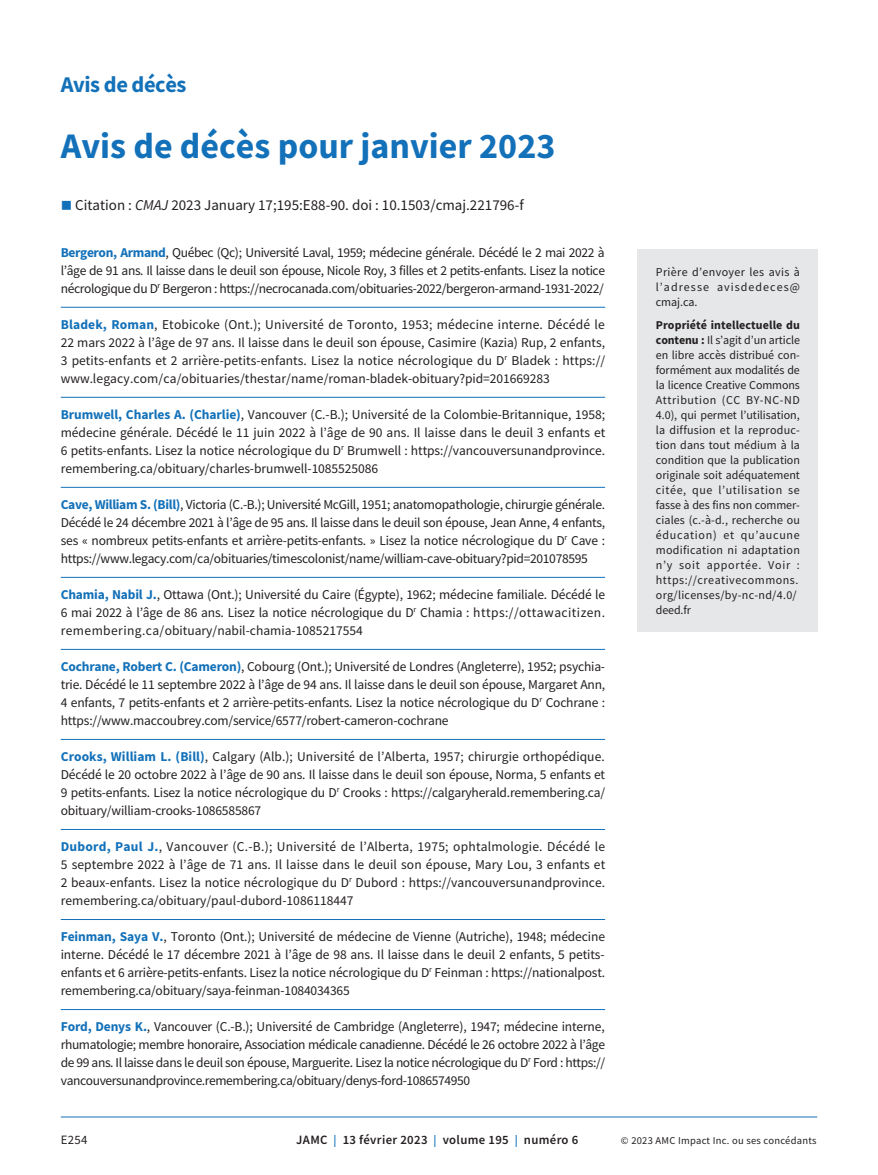
<style>
.page{position:relative;width:878px;height:1175px;background:#fff}
.page>*{position:absolute;margin:0;border:0;box-sizing:border-box;transform-origin:0 0}
.t1{font:700 36px "Source Sans Pro";color:#1371b9}
.t2{font:700 22.5px "Source Sans Pro";letter-spacing:-.02em;color:#1371b9}
.t3{font:15px "Source Sans Pro";color:#231f20}
.t4{font:13.5px/18px "Source Sans Pro";letter-spacing:-.015em;color:#231f20;text-align:justify}
.t5{font:600 12.75px "Source Sans Pro";letter-spacing:.025em;color:#231f20}
.t6{font:12.75px "Source Sans Pro";color:#231f20}
.t7{font:12px/15px "Source Sans Pro";letter-spacing:.01em;color:#231f20;text-align:justify}
.t8{font:10.5px "Source Sans Pro";letter-spacing:.025em;color:#231f20}
.s1{color:#1371b9}
.s2{font-style:italic}
.s3{font-weight:700;color:#1371b9}
.s4{font-weight:700}
.s5{font-size:12px;color:#1371b9}
</style>
<div class="page">
<hr style="left:61px;top:1116px;width:756px;height:1px;background:#1371b9">
<hr style="left:61px;top:307px;width:544px;height:1px;background:#1371b9">
<hr style="left:61px;top:397px;width:544px;height:1px;background:#1371b9">
<hr style="left:61px;top:487px;width:544px;height:1px;background:#1371b9">
<hr style="left:61px;top:577px;width:544px;height:1px;background:#1371b9">
<hr style="left:61px;top:649px;width:544px;height:1px;background:#1371b9">
<hr style="left:61px;top:739px;width:544px;height:1px;background:#1371b9">
<hr style="left:61px;top:829px;width:544px;height:1px;background:#1371b9">
<hr style="left:61px;top:919px;width:544px;height:1px;background:#1371b9">
<hr style="left:61px;top:1009px;width:544px;height:1px;background:#1371b9">
<div style="left:638px;top:249px;width:180px;height:383px;background:#e6e7e9"></div>
<h2 class="t2" style="left:61px;top:69px;width:127px">Avis de décès</h2>
<h1 class="t1" style="left:61px;top:121px;width:496px">Avis de décès pour janvier 2023</h1>
<p class="t3" style="left:61px;top:195px;width:464px"><span class="s1">■</span> Citation : <span class="s2">CMAJ</span> 2023 January 17;195:E88-90. doi : 10.1503/cmaj.221796-f</p>
<p class="t4" style="left:61px;top:243px;width:546px"><span class="s3">Bergeron, Armand</span>, Québec (Qc); Université Laval, 1959; médecine générale. Décédé le 2 mai 2022 à l’âge de 91 ans. Il laisse dans le deuil son épouse, Nicole Roy, 3 filles et 2 petits-enfants. Lisez la notice nécrologique du D<sup>r</sup> Bergeron : https://necrocanada.com/obituaries-2022/bergeron-armand-1931-2022/</p>
<p class="t4" style="left:61px;top:315px;width:546px"><span class="s3">Bladek, Roman</span>, Etobicoke (Ont.); Université de Toronto, 1953; médecine interne. Décédé le 22 mars 2022 à l’âge de 97 ans. Il laisse dans le deuil son épouse, Casimire (Kazia) Rup, 2 enfants, 3 petits-enfants et 2 arrière-petits-enfants. Lisez la notice nécrologique du D<sup>r</sup> Bladek : https:// www.legacy.com/ca/obituaries/thestar/name/roman-bladek-obituary?pid=201669283</p>
<p class="t4" style="left:61px;top:405px;width:546px"><span class="s3">Brumwell, Charles A. (Charlie)</span>, Vancouver (C.-B.); Université de la Colombie-Britannique, 1958; médecine générale. Décédé le 11 juin 2022 à l’âge de 90 ans. Il laisse dans le deuil 3 enfants et 6 petits-enfants. Lisez la notice nécrologique du D<sup>r</sup> Brumwell : https://vancouversunandprovince. remembering.ca/obituary/charles-brumwell-1085525086</p>
<p class="t4" style="left:61px;top:495px;width:546px"><span class="s3">Cave, William S. (Bill)</span>, Victoria (C.-B.); Université McGill, 1951; anatomopathologie, chirurgie générale.<br>Décédé le 24 décembre 2021 à l’âge de 95 ans. Il laisse dans le deuil son épouse, Jean Anne, 4 enfants, ses « nombreux petits-enfants et arrière-petits-enfants. » Lisez la notice nécrologique du D<sup>r</sup> Cave : https://www.legacy.com/ca/obituaries/timescolonist/name/william-cave-obituary?pid=201078595</p>
<p class="t4" style="left:61px;top:585px;width:546px"><span class="s3">Chamia, Nabil J.</span>, Ottawa (Ont.); Université du Caire (Égypte), 1962; médecine familiale. Décédé le 6 mai 2022 à l’âge de 86 ans. Lisez la notice nécrologique du D<sup>r</sup> Chamia : https://ottawacitizen. remembering.ca/obituary/nabil-chamia-1085217554</p>
<p class="t4" style="left:61px;top:657px;width:546px"><span class="s3">Cochrane, Robert C. (Cameron)</span>, Cobourg (Ont.); Université de Londres (Angleterre), 1952; psychia&shy;trie. Décédé le 11 septembre 2022 à l’âge de 94 ans. Il laisse dans le deuil son épouse, Margaret Ann, 4 enfants, 7 petits-enfants et 2 arrière-petits-enfants. Lisez la notice nécrologique du D<sup>r</sup> Cochrane : https://www.maccoubrey.com/service/6577/robert-cameron-cochrane</p>
<p class="t4" style="left:61px;top:747px;width:546px"><span class="s3">Crooks, William L. (Bill)</span>, Calgary (Alb.); Université de l’Alberta, 1957; chirurgie orthopédique.<br>Décédé le 20 octobre 2022 à l’âge de 90 ans. Il laisse dans le deuil son épouse, Norma, 5 enfants et 9 petits-enfants. Lisez la notice nécrologique du D<sup>r</sup> Crooks : https://calgaryherald.remembering.ca/ obituary/william-crooks-1086585867</p>
<p class="t4" style="left:61px;top:837px;width:546px"><span class="s3">Dubord, Paul J.</span>, Vancouver (C.-B.); Université de l’Alberta, 1975; ophtalmologie. Décédé le 5 septembre 2022 à l’âge de 71 ans. Il laisse dans le deuil son épouse, Mary Lou, 3 enfants et 2 beaux-enfants. Lisez la notice nécrologique du D<sup>r</sup> Dubord : https://vancouversunandprovince. remembering.ca/obituary/paul-dubord-1086118447</p>
<p class="t4" style="left:61px;top:927px;width:546px"><span class="s3">Feinman, Saya V.</span>, Toronto (Ont.); Université de médecine de Vienne (Autriche), 1948; médecine interne. Décédé le 17 décembre 2021 à l’âge de 98 ans. Il laisse dans le deuil 2 enfants, 5 petits&shy;enfants et 6 arrière-petits-enfants. Lisez la notice nécrologique du D<sup>r</sup> Feinman : https://nationalpost. remembering.ca/obituary/saya-feinman-1084034365</p>
<p class="t4" style="left:61px;top:1017px;width:546px"><span class="s3">Ford, Denys K.</span>, Vancouver (C.-B.); Université de Cambridge (Angleterre), 1947; médecine interne, rhumatologie; membre honoraire, Association médicale canadienne. Décédé le 26 octobre 2022 à l’âge de 99 ans. Il laisse dans le deuil son épouse, Marguerite. Lisez la notice nécrologique du D<sup>r</sup> Ford : https:// vancouversunandprovince.remembering.ca/obituary/denys-ford-1086574950</p>
<p class="t7" style="left:656px;top:264px;width:146px">Prière d’envoyer les avis à l’adresse avisdedeces@ cmaj.ca.</p>
<p class="t7" style="left:656px;top:317px;width:146px;text-align:left"><span class="s4">Propriété intellectuelle du contenu :</span> Il s’agit d’un article en libre accès distribué con&shy;formément aux modalités de la licence Creative Commons<br>Attribution (CC BY-NC-ND<br>4.0), qui permet l’utilisation, la diffusion et la reproduc&shy;tion dans tout médium à la condition que la publication originale soit adéquatement citée, que l’utilisation se fasse à des fins non commer&shy;ciales (c.-à-d., recherche ou éducation) et qu’aucune modification ni adaptation n’y soit apportée. Voir : https://creativecommons. org/licenses/by-nc-nd/4.0/ deed.fr</p>
<p class="t6" style="left:61px;top:1132px;width:28px">E254</p>
<p class="t5" style="left:296px;top:1131px;width:283px">JAMC <span class="s5">|</span> 13 février 2023 <span class="s5">|</span> volume 195 <span class="s5">|</span> numéro 6</p>
<p class="t8" style="left:621px;top:1134px;width:197px">© 2023 AMC Impact Inc. ou ses concédants</p>
</div>
